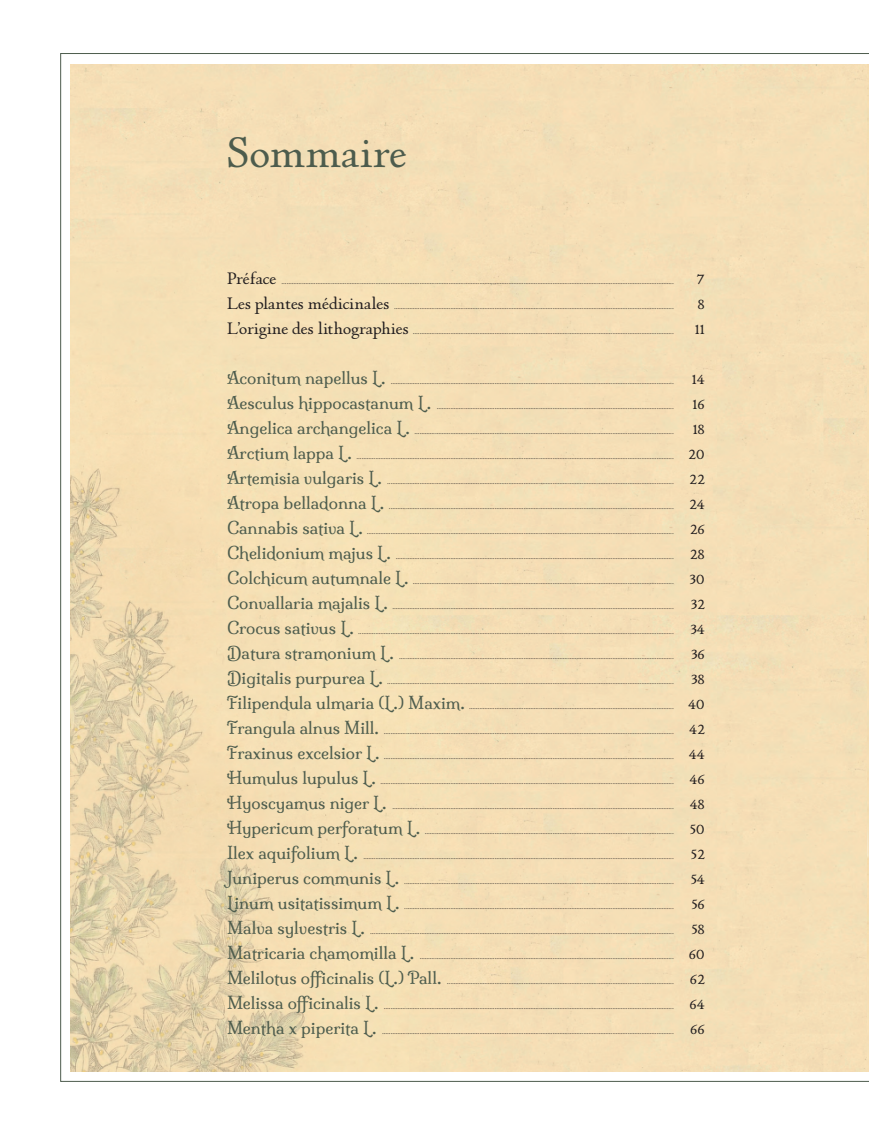
<style>
.page{position:relative;width:869px;height:1134px;background:#fff}
.page>*{position:absolute;margin:0;border:0;box-sizing:border-box;transform-origin:0 0}
.T1b{font:45px "P22 Stickley Pro Headline";letter-spacing:-.01em;color:#4d5c4d}
.texte_base{font:17.5px "P22 Stickley Pro Headline";color:#231f20}
.texte_base-2{font:8.75px "P22 Stickley Pro Headline";color:#231f20}
.s1{font-size:17.5px}
.s2{font-family:"Milonga";font-size:16.25px;color:#4d5c4d}
</style>
<div class="page">
<div style="left:60px;top:53px;width:808px;height:1029px;background:#f5dfb6"></div>
<img style="left:71px;top:242px;width:455px;height:829px">
<p class="T1b" style="left:227px;top:127px;width:182px">Sommaire</p>
<p class="texte_base-2" style="left:227px;top:276px;width:448px"><span class="s1">Préface</span> ......................................................................................................................................................................................................................................</p>
<p class="texte_base" style="left:696px;top:268px;width:10px">7</p>
<p class="texte_base-2" style="left:227px;top:301px;width:448px"><span class="s1">Les plantes médicinales</span> ....................................................................................................................................................................</p>
<p class="texte_base" style="left:697px;top:293px;width:9px">8</p>
<p class="texte_base-2" style="left:227px;top:326px;width:479px"><span class="s1">L’origine des lithographies</span> ......................................................................................................................................................... <span class="s1">11</span></p>
<p class="texte_base-2" style="left:227px;top:376px;width:479px"><span class="s2">Aconitum napellus L.</span> ...................................................................................................................................................................... <span class="s1">14</span></p>
<p class="texte_base-2" style="left:227px;top:401px;width:479px"><span class="s2">Aesculus hippocastanum L.</span> ........................................................................................................................................... <span class="s1">16</span></p>
<p class="texte_base-2" style="left:227px;top:426px;width:479px"><span class="s2">Angelica archangelica L.</span> ........................................................................................................................................................ <span class="s1">18</span></p>
<p class="texte_base-2" style="left:227px;top:451px;width:479px"><span class="s2">Arctium lappa L.</span> .......................................................................................................................................................................................... <span class="s1">20</span></p>
<p class="texte_base-2" style="left:227px;top:476px;width:479px"><span class="s2">Artemisia vulgaris L.</span> ........................................................................................................................................................................ <span class="s1">22</span></p>
<p class="texte_base-2" style="left:227px;top:501px;width:479px"><span class="s2">Atropa belladonna L.</span> ....................................................................................................................................................................... <span class="s1">24</span></p>
<p class="texte_base-2" style="left:227px;top:526px;width:479px"><span class="s2">Cannabis sativa L.</span> .................................................................................................................................................................................... <span class="s1">26</span></p>
<p class="texte_base-2" style="left:227px;top:551px;width:479px"><span class="s2">Chelidonium majus L.</span> ................................................................................................................................................................... <span class="s1">28</span></p>
<p class="texte_base-2" style="left:227px;top:576px;width:479px"><span class="s2">Colchicum autumnale L.</span> ......................................................................................................................................................... <span class="s1">30</span></p>
<p class="texte_base-2" style="left:227px;top:601px;width:479px"><span class="s2">Convallaria majalis L.</span> ..................................................................................................................................................................... <span class="s1">32</span></p>
<p class="texte_base-2" style="left:227px;top:626px;width:479px"><span class="s2">Crocus sativus L.</span> ......................................................................................................................................................................................... <span class="s1">34</span></p>
<p class="texte_base-2" style="left:227px;top:651px;width:479px"><span class="s2">Datura stramonium L.</span> ................................................................................................................................................................. <span class="s1">36</span></p>
<p class="texte_base-2" style="left:227px;top:676px;width:479px"><span class="s2">Digitalis purpurea L.</span> ........................................................................................................................................................................ <span class="s1">38</span></p>
<p class="texte_base-2" style="left:227px;top:701px;width:479px"><span class="s2">Filipendula ulmaria (L.) Maxim.</span> ........................................................................................................................ <span class="s1">40</span></p>
<p class="texte_base-2" style="left:227px;top:726px;width:479px"><span class="s2">Frangula alnus Mill.</span> .......................................................................................................................................................................... <span class="s1">42</span></p>
<p class="texte_base-2" style="left:227px;top:751px;width:479px"><span class="s2">Fraxinus excelsior L.</span> .......................................................................................................................................................................... <span class="s1">44</span></p>
<p class="texte_base-2" style="left:227px;top:776px;width:479px"><span class="s2">Humulus lupulus L.</span> ............................................................................................................................................................................ <span class="s1">46</span></p>
<p class="texte_base-2" style="left:227px;top:801px;width:479px"><span class="s2">Hyoscyamus niger L.</span> ..................................................................................................................................................................... <span class="s1">48</span></p>
<p class="texte_base-2" style="left:227px;top:826px;width:479px"><span class="s2">Hypericum perforatum L.</span> .................................................................................................................................................. <span class="s1">50</span></p>
<p class="texte_base-2" style="left:227px;top:851px;width:479px"><span class="s2">Ilex aquifolium L.</span> ...................................................................................................................................................................................... <span class="s1">52</span></p>
<p class="texte_base-2" style="left:227px;top:876px;width:479px"><span class="s2">Juniperus communis L.</span> .............................................................................................................................................................. <span class="s1">54</span></p>
<p class="texte_base-2" style="left:227px;top:901px;width:479px"><span class="s2">Linum usitatissimum L.</span> .............................................................................................................................................................. <span class="s1">56</span></p>
<p class="texte_base-2" style="left:227px;top:926px;width:479px"><span class="s2">Malva sylvestris L.</span> .................................................................................................................................................................................. <span class="s1">58</span></p>
<p class="texte_base-2" style="left:227px;top:951px;width:479px"><span class="s2">Matricaria chamomilla L.</span> ..................................................................................................................................................... <span class="s1">60</span></p>
<p class="texte_base-2" style="left:227px;top:976px;width:479px"><span class="s2">Melilotus officinalis (L.) Pall.</span> ..................................................................................................................................... <span class="s1">62</span></p>
<p class="texte_base-2" style="left:227px;top:1001px;width:479px"><span class="s2">Melissa officinalis L.</span> .......................................................................................................................................................................... <span class="s1">64</span></p>
<p class="texte_base-2" style="left:227px;top:1026px;width:479px"><span class="s2">Mentha x piperita L.</span> ........................................................................................................................................................................... <span class="s1">66</span></p>
</div>
